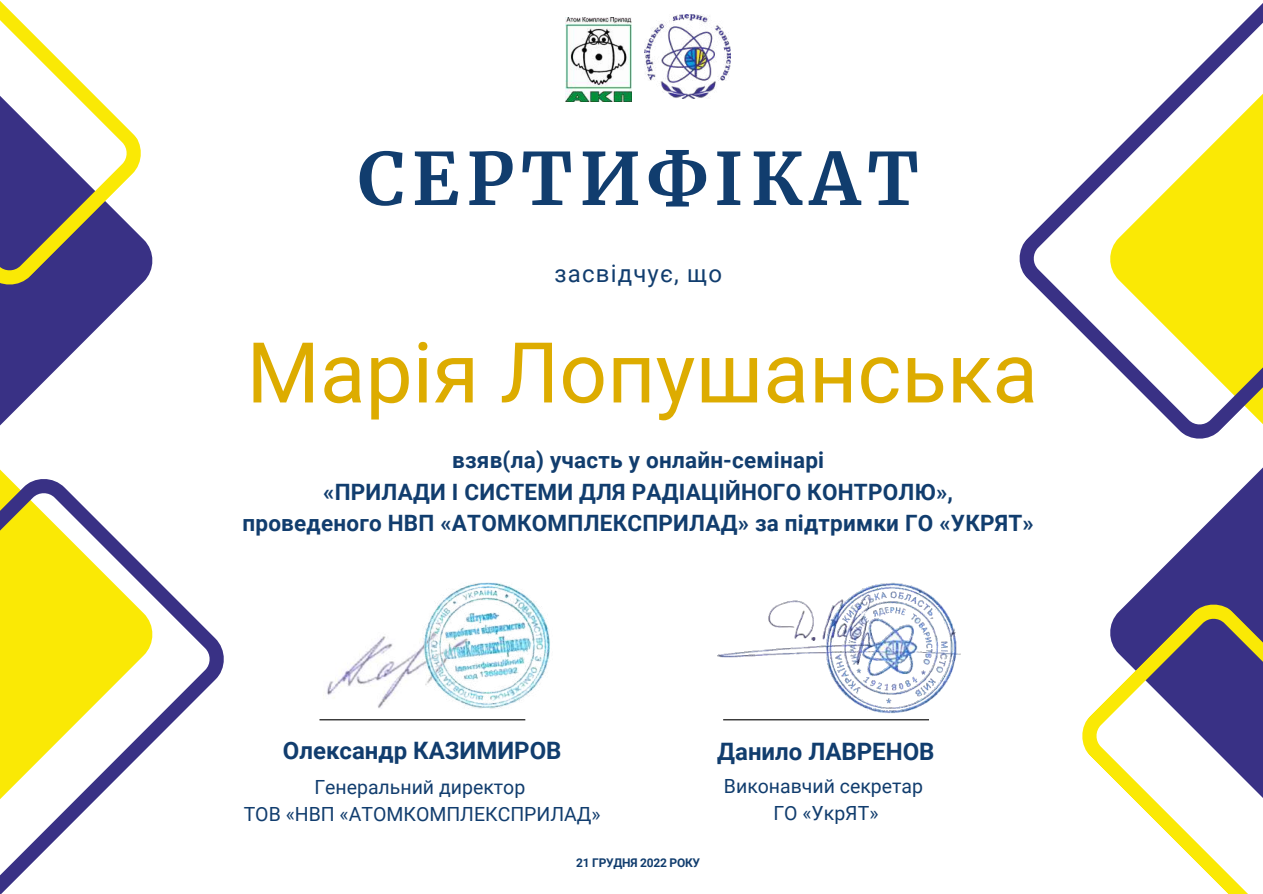
<style>
.page{position:relative;width:1263px;height:894px;background:#fff}
.page>*{position:absolute;margin:0;border:0;box-sizing:border-box;transform-origin:0 0}
.t1{font:84px "Roboto";color:#ddac00}
.t2{font:700 72px "Merriweather";letter-spacing:.1em;color:#113d6e}
.t3{font:700 24px "Roboto";color:#113d6e}
.t4{font:24px "Roboto";letter-spacing:.05em;color:#113d6e}
.t5{font:700 22.5px/31.5px "Roboto";letter-spacing:.01em;color:#113d6e;text-align:center}
.t6{font:19.5px/27px "Roboto";color:#113d6e;text-align:center}
.t7{font:700 12px "Roboto";letter-spacing:-.02em;color:#113d6e}
</style>
<div class="page">
<svg style="left:0;top:240px;width:153px;height:80px;fill:#393185"></svg>
<svg style="left:0;top:320px;width:106px;height:156px"></svg>
<svg style="left:1129px;top:467px;width:134px;height:134px"></svg>
<svg style="left:1019px;top:3px;width:244px;height:436px"></svg>
<svg style="left:0;top:476px;width:224px;height:417px"></svg>
<svg style="left:0;top:1px;width:144px;height:286px"></svg>
<svg style="left:1082px;top:601px;width:181px;height:292px"></svg>
<img style="left:327px;top:636px;width:95px;height:72px">
<img style="left:422px;top:582px;width:128px;height:126px">
<hr style="left:319px;top:719px;width:206px;height:1px;background:#000">
<hr style="left:723px;top:719px;width:206px;height:1px;background:#000">
<img style="left:645px;top:14px;width:85px;height:84px">
<img style="left:565px;top:17px;width:67px;height:85px">
<img style="left:717px;top:582px;width:244px;height:131px">
<h2 class="t2" style="left:358px;top:134px;width:563px">СЕРТИФІКАТ</h2>
<p class="t4" style="left:554px;top:259px;width:169px">засвідчує, що</p>
<h1 class="t1" style="left:247px;top:324px;width:793px">Марія Лопушанська</h1>
<p class="t5" style="left:242px;top:444px;width:793px">взяв(ла) участь у онлайн-семінарі<br>«ПРИЛАДИ І СИСТЕМИ ДЛЯ РАДІАЦІЙНОГО КОНТРОЛЮ»,<br>проведеного НВП «АТОМКОМПЛЕКСПРИЛАД» за підтримки ГО «УКРЯТ»</p>
<p class="t3" style="left:283px;top:736px;width:280px">Олександр КАЗИМИРОВ</p>
<p class="t3" style="left:717px;top:737px;width:219px">Данило ЛАВРЕНОВ</p>
<p class="t6" style="left:724px;top:772px;width:201px">Виконавчий секретар<br>ГО «УкрЯТ»</p>
<p class="t6" style="left:244px;top:773px;width:359px">Генеральний директор<br>ТОВ «НВП «АТОМКОМПЛЕКСПРИЛАД»</p>
<p class="t7" style="left:576px;top:855px;width:125px">21 ГРУДНЯ 2022 РОКУ</p>
</div>
